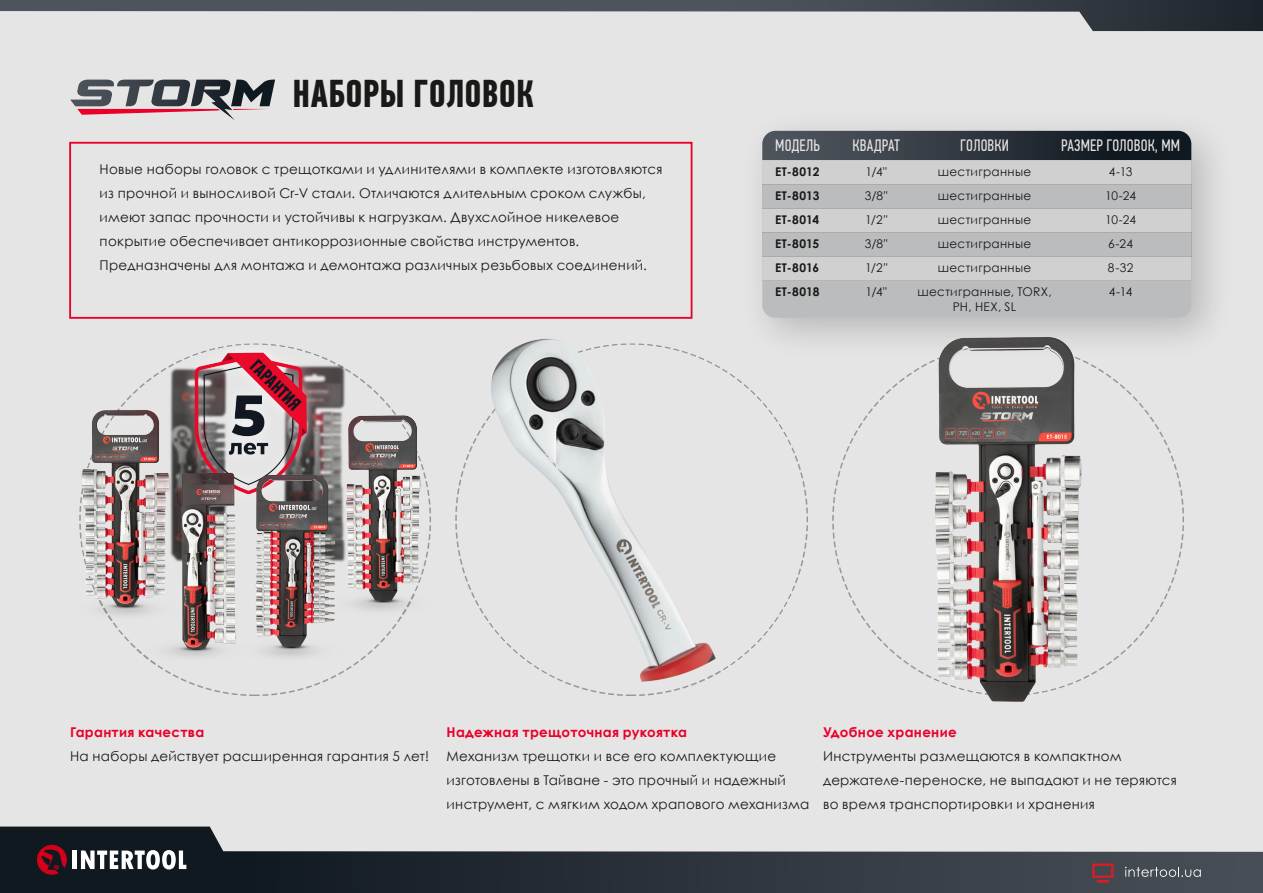
<style>
.page{position:relative;width:1263px;height:893px;background:#e5e5e5}
.page>*{position:absolute;margin:0;border:0;box-sizing:border-box;transform-origin:0 0}
.t1{font:700 38.7px "PF Din Text Comp Pro";letter-spacing:.005em;color:#191918}
.t2{font:16.5px "PF Din Text Comp Pro";letter-spacing:.01em;color:#e5e5e5}
.t3{font:13.5px/24px "Century Gothic";letter-spacing:.02em;color:#191918}
.t4{font:700 13.5px "Century Gothic";letter-spacing:.02em;color:#ea0029}
.t5{font:12px/24px "Century Gothic";letter-spacing:.03em;color:#191918;text-align:justify}
.t6{font:700 12px/24px "Century Gothic";letter-spacing:.015em;color:#191918;text-align:justify}
.t7{font:12px/24px "Century Gothic";letter-spacing:-.005em;color:#191918;text-align:center}
</style>
<div class="page">
<svg style="left:0;top:0;width:1263px;height:31px"></svg>
<div style="left:69px;top:142px;width:623px;height:177px;border:2px solid #ea0029"></div>
<svg style="left:0;top:827px;width:1263px;height:66px"></svg>
<svg style="left:1092px;top:864px;width:21px;height:18px"></svg>
<svg style="left:1125px;top:867px;width:76px;height:10px"></svg>
<hr style="left:73px;top:850px;width:4px;height:19px;background:#fff">
<svg style="left:81px;top:850px;width:105px;height:19px;background:#979a9e"></svg>
<svg style="left:37px;top:845px;width:30px;height:30px"></svg>
<img style="left:761px;top:130px;width:453px;height:210px">
<div style="left:762px;top:160px;width:429px;height:24px;background:#d0d0d1"></div>
<div style="left:762px;top:184px;width:429px;height:24px;background:#bbbcbe"></div>
<div style="left:762px;top:208px;width:429px;height:24px;background:#d0d0d1"></div>
<div style="left:762px;top:256px;width:429px;height:24px;background:#d0d0d1"></div>
<div style="left:762px;top:232px;width:429px;height:24px;background:#bbbcbe"></div>
<svg style="left:762px;top:131px;width:429px;height:29px;background:#2e353d"></svg>
<div style="left:762px;top:280px;width:429px;height:38px;background:#bbbcbe"></div>
<svg style="left:70px;top:80px;width:205px;height:40px"></svg>
<img style="left:79px;top:343px;width:352px;height:353px">
<img style="left:455px;top:335px;width:361px;height:361px">
<img style="left:823px;top:335px;width:370px;height:367px">
<h1 class="t1" style="left:293px;top:70px;width:243px">НАБОРЫ ГОЛОВОК</h1>
<p class="t3" style="left:100px;top:157px;width:564px">Новые наборы головок с трещотками и удлинителями в комплекте изготовляются из прочной и выносливой Cr-V стали. Отличаются длительным сроком службы, имеют запас прочности и устойчивы к нагрузкам. Двухслойное никелевое покрытие обеспечивает антикоррозионные свойства инструментов.<br>Предназначены для монтажа и демонтажа различных резьбовых соединений.</p>
<p class="t2" style="left:775px;top:136px;width:46px">МОДЕЛЬ</p>
<p class="t2" style="left:853px;top:136px;width:49px">КВАДРАТ</p>
<p class="t6" style="left:775px;top:159px;width:46px">ET-8012<br>ET-8013<br>ET-8014<br>ET-8015<br>ET-8016<br>ET-8018</p>
<p class="t5" style="left:865px;top:160px;width:24px">1/4" 3/8" 1/2" 3/8" 1/2" 1/4"</p>
<p class="t2" style="left:960px;top:136px;width:50px">ГОЛОВКИ</p>
<p class="t5" style="left:917px;top:160px;width:136px;text-align:center">шестигранные шестигранные шестигранные шестигранные шестигранные шестигранные, TORX,</p>
<p class="t5" style="left:953px;top:295px;width:65px">PH, HEX, SL</p>
<p class="t2" style="left:1061px;top:136px;width:120px">РАЗМЕР ГОЛОВОК, ММ</p>
<p class="t7" style="left:1105px;top:160px;width:33px">4-13<br>10-24<br>10-24<br>6-24<br>8-32<br>4-14</p>
<p class="t4" style="left:70px;top:722px;width:136px">Гарантия качества</p>
<p class="t3" style="left:70px;top:744px;width:360px">На наборы действует расширенная гарантия 5 лет!</p>
<p class="t4" style="left:447px;top:722px;width:242px">Надежная трещоточная рукоятка</p>
<p class="t3" style="left:447px;top:744px;width:364px">Механизм трещотки и все его комплектующие изготовлены в Тайване - это прочный и надежный инструмент, с мягким ходом храпового механизма</p>
<p class="t4" style="left:823px;top:722px;width:135px">Удобное хранение</p>
<p class="t3" style="left:823px;top:744px;width:355px">Инструменты размещаются в компактном держателе-переноске, не выпадают и не теряются во время транспортировки и хранения</p>
</div>
